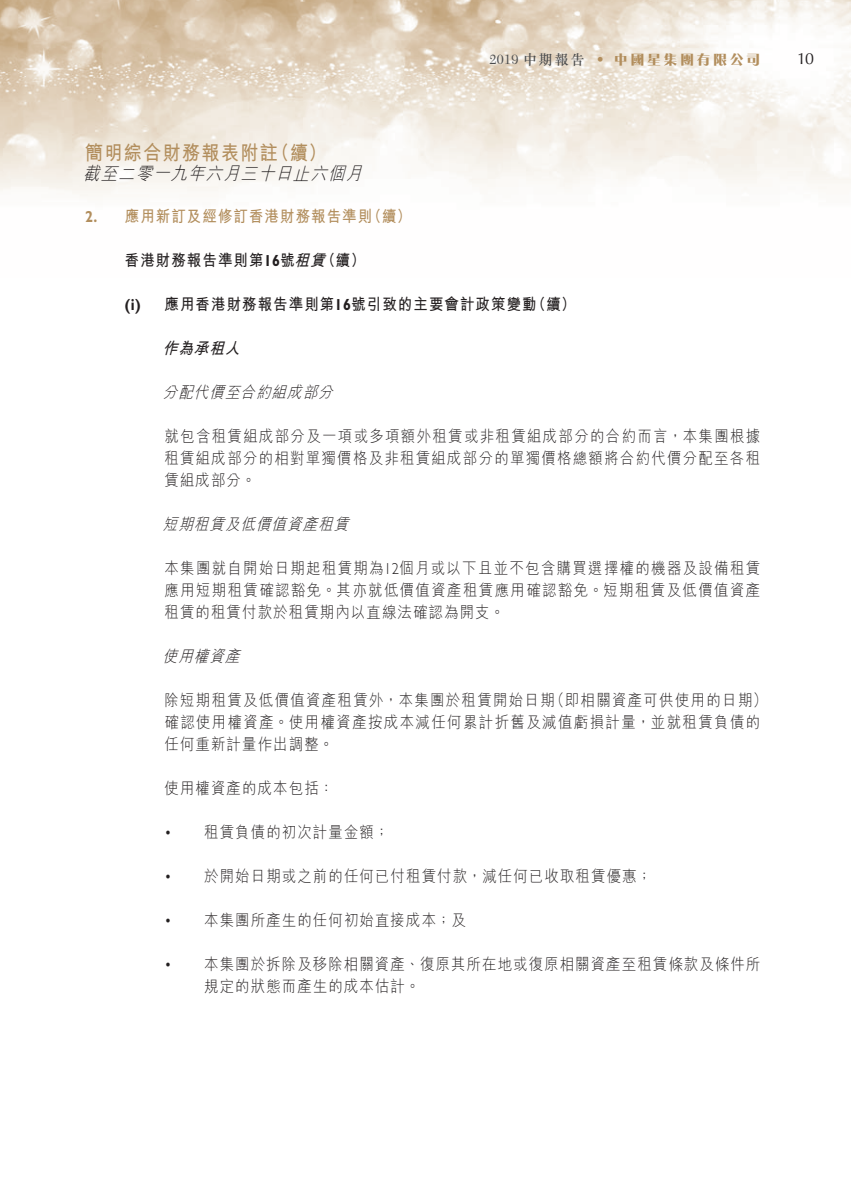
<style>
.page{position:relative;width:851px;height:1191px;background:#fff}
.page>*{position:absolute;margin:0;border:0;box-sizing:border-box;transform-origin:0 0}
.t1{font:700 20px "M Hei HK";letter-spacing:.08em;color:#b28e5d;scale:.9 1}
.t2{font:italic 300 18px "M Hei HK";color:#231f20;scale:.9 1}
.t3{font:300 16px/22px "M Hei HK";letter-spacing:.08em;color:#231f20;text-align:justify;scale:.9 1}
.t4{font:300 16px/22px "M Hei HK";letter-spacing:.1em;color:#231f20;scale:.9 1}
.t5{font:700 16px "M Hei HK";letter-spacing:.08em;color:#231f20;scale:.9 1}
.t6{font:italic 300 16px "M Hei HK";color:#231f20;scale:.9 1}
.t7{font:700 16px "M Hei HK";letter-spacing:.08em;color:#b28e5d;scale:.9 1}
.t8{font:italic 700 16px "M Hei HK";color:#231f20;scale:.9 1}
.t9{font:300 16px "Gill Sans Std";color:#231f20;scale:.9 1}
.t10{font:700 16px "Gill Sans Std";color:#231f20;scale:.9 1}
.t11{font:16px "Optima LT Std";color:#231f20}
.t12{font:700 16px "Gill Sans Std";color:#b28e5d;scale:.9 1}
.t13{font:800 14px "M Razor HK";letter-spacing:.18em;color:#b28e5d}
.t14{font:14px "New Caledonia LT Std";color:#4b4c4d}
.t15{font:500 14px "Optima LT Std";color:#b28e5d}
.s1{font-family:"M Sung HK";font-weight:500}
.s2{font-family:"Gill Sans Std"}
.s3{font-style:italic}
</style>
<div class="page">
<img style="left:1px;top:0;width:849px;height:196px">
<p class="t14" style="left:489px;top:52px;width:96px">2019 <span class="s1">中期報告</span></p>
<p class="t15" style="left:596px;top:52px;width:8px">•</p>
<p class="t13" style="left:614px;top:50px;width:148px">中國星集團有限公司</p>
<p class="t1" style="left:85px;top:138px;width:216px">簡明綜合財務報表附註</p>
<p class="t2" style="left:83px;top:161px;width:318px">截至二零一九年六月三十日止六個月</p>
<p class="t1" style="left:271px;top:138px;width:63px">（續(</p>
<p class="t12" style="left:85px;top:207px;width:15px">2.</p>
<p class="t7" style="left:125px;top:205px;width:276px">應用新訂及經修訂香港財務報告準則</p>
<p class="t7" style="left:367px;top:205px;width:50px">（續(</p>
<p class="t5" style="left:125px;top:249px;width:229px">香港財務報告準則第<span class="s2">16</span>號<span class="s3">租賃</span></p>
<p class="t5" style="left:321px;top:249px;width:50px">（續(</p>
<p class="t10" style="left:125px;top:295px;width:19px">i( )</p>
<p class="t5" style="left:164px;top:293px;width:415px">應用香港財務報告準則第<span class="s2">16</span>號引致的主要會計政策變動</p>
<p class="t5" style="left:531px;top:293px;width:50px">（續(</p>
<p class="t8" style="left:163px;top:337px;width:93px">作為承租人</p>
<p class="t6" style="left:163px;top:381px;width:196px">分配代價至合約組成部分</p>
<p class="t3" style="left:164px;top:425px;width:663px">就包含租賃組成部分及一項或多項額外租賃或非租賃組成部分的合約而言，本集團根據租賃組成部分的相對單獨價格及非租賃組成部分的單獨價格總額將合約代價分配至各租賃組成部分。</p>
<p class="t6" style="left:163px;top:513px;width:214px">短期租賃及低價值資產租賃</p>
<p class="t3" style="left:164px;top:557px;width:663px">本集團就自開始日期起租賃期為<span class="s2">12</span>個月或以下且並不包含購買選擇權的機器及設備租賃應用短期租賃確認豁免。其亦就低價值資產租賃應用確認豁免。短期租賃及低價值資產租賃的租賃付款於租賃期內以直線法確認為開支。</p>
<p class="t6" style="left:163px;top:645px;width:93px">使用權資產</p>
<p class="t3" style="left:550px;top:689px;width:243px">（即相關資產可供使用的日期(</p>
<p class="t4" style="left:164px;top:689px;width:663px">除短期租賃及低價值資產租賃外，本集團於租賃開始日期<br>確認使用權資產。使用權資產按成本減任何累計折舊及減值虧損計量，並就租賃負債的任何重新計量作出調整。</p>
<p class="t3" style="left:164px;top:777px;width:189px">使用權資產的成本包括：</p>
<p class="t3" style="left:204px;top:821px;width:206px">租賃負債的初次計量金額;</p>
<p class="t9" style="left:164px;top:824px;width:9px">•</p>
<p class="t9" style="left:164px;top:868px;width:9px">•</p>
<p class="t9" style="left:164px;top:912px;width:9px">•</p>
<p class="t9" style="left:164px;top:956px;width:9px">•</p>
<p class="t3" style="left:204px;top:865px;width:498px">於開始日期或之前的任何已付租賃付款，減任何已收取租賃優惠;</p>
<p class="t3" style="left:204px;top:909px;width:292px">本集團所產生的任何初始直接成本；及</p>
<p class="t3" style="left:204px;top:953px;width:619px">本集團於拆除及移除相關資產、復原其所在地或復原相關資產至租賃條款及條件所</p>
<p class="t3" style="left:204px;top:975px;width:241px">規定的狀態而產生的成本估計。</p>
<p class="t11" style="left:797px;top:50px;width:18px">10</p>
</div>
